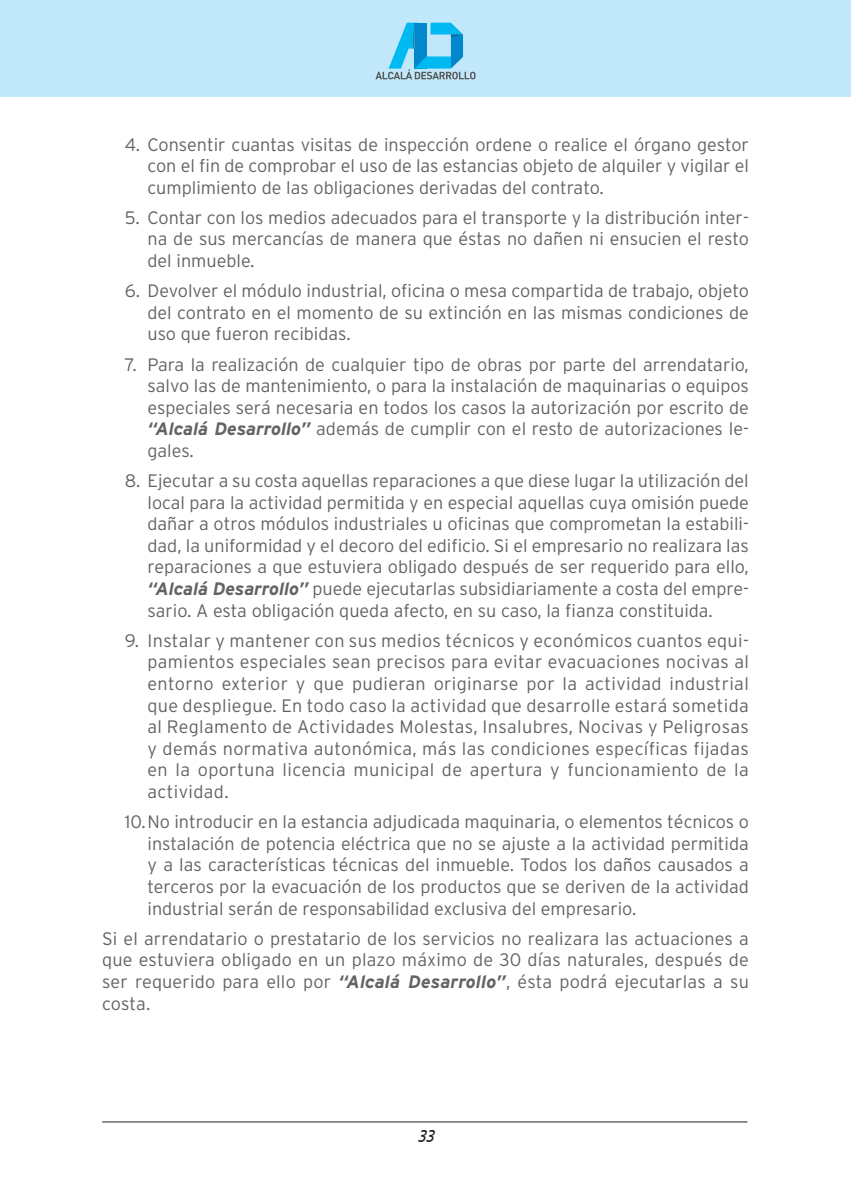
<style>
.page{position:relative;width:851px;height:1191px;background:#fff}
.page>*{position:absolute;margin:0;border:0;box-sizing:border-box;transform-origin:0 0}
.CUERPO_4_-4{font:300 18px/21.6px "Interstate";color:#636366;text-align:justify}
.CUERPO{font:300 18px/21.6px "Interstate";letter-spacing:.01em;color:#636366;text-align:justify}
.t1{font:italic condensed 18px "Frutiger";color:#231f20}
.s1{font-weight:700;font-style:italic}
</style>
<div class="page">
<div style="left:0;top:0;width:850px;height:96px;background:#c1e8fa"></div>
<hr style="left:102px;top:1121px;width:645px;height:1px;background:#231f20">
<svg style="left:375px;top:23px;width:100px;height:56px"></svg>
<p class="CUERPO_4_-4" style="left:147px;top:133px;width:603px;text-indent:-23px">4. Consentir cuantas visitas de inspección ordene o realice el órgano gestor con el fin de comprobar el uso de las estancias objeto de alquiler y vigilar el cumplimiento de las obligaciones derivadas del contrato.</p>
<p class="CUERPO_4_-4" style="left:147px;top:206px;width:602px;text-indent:-23px">5. Contar con los medios adecuados para el transporte y la distribución inter&shy;na de sus mercancías de manera que éstas no dañen ni ensucien el resto del inmueble.</p>
<p class="CUERPO_4_-4" style="left:147px;top:280px;width:602px;text-indent:-23px">6. Devolver el módulo industrial, oficina o mesa compartida de trabajo, objeto del contrato en el momento de su extinción en las mismas condiciones de uso que fueron recibidas.</p>
<p class="CUERPO_4_-4" style="left:147px;top:353px;width:603px;text-indent:-23px">7. Para la realización de cualquier tipo de obras por parte del arrendatario, salvo las de mantenimiento, o para la instalación de maquinarias o equipos especiales será necesaria en todos los casos la autorización por escrito de <span class="s1">“Alcalá Desarrollo”</span> además de cumplir con el resto de autorizaciones le&shy;gales.</p>
<p class="CUERPO_4_-4" style="left:147px;top:470px;width:602px;text-indent:-23px">8. Ejecutar a su costa aquellas reparaciones a que diese lugar la utilización del local para la actividad permitida y en especial aquellas cuya omisión puede dañar a otros módulos industriales u oficinas que comprometan la estabili&shy;dad, la uniformidad y el decoro del edificio. Si el empresario no realizara las reparaciones a que estuviera obligado después de ser requerido para ello, <span class="s1">“Alcalá Desarrollo”</span> puede ejecutarlas subsidiariamente a costa del empre&shy;sario. A esta obligación queda afecto, en su caso, la fianza constituida.</p>
<p class="CUERPO_4_-4" style="left:147px;top:629px;width:602px;text-indent:-23px">9. Instalar y mantener con sus medios técnicos y económicos cuantos equi&shy;pamientos especiales sean precisos para evitar evacuaciones nocivas al entorno exterior y que pudieran originarse por la actividad industrial que despliegue. En todo caso la actividad que desarrolle estará sometida al Reglamento de Actividades Molestas, Insalubres, Nocivas y Peligrosas y demás normativa autonómica, más las condiciones específicas fijadas en la oportuna licencia municipal de apertura y funcionamiento de la actividad.</p>
<p class="CUERPO_4_-4" style="left:147px;top:811px;width:603px;text-indent:-23px">10.No introducir en la estancia adjudicada maquinaria, o elementos técnicos o instalación de potencia eléctrica que no se ajuste a la actividad permitida y a las características técnicas del inmueble. Todos los daños causados a terceros por la evacuación de los productos que se deriven de la actividad industrial serán de responsabilidad exclusiva del empresario.</p>
<p class="CUERPO" style="left:102px;top:927px;width:648px">Si el arrendatario o prestatario de los servicios no realizara las actuaciones a que estuviera obligado en un plazo máximo de 30 días naturales, después de ser requerido para ello por <span class="s1">“Alcalá Desarrollo”</span>, ésta podrá ejecutarlas a su costa.</p>
<p class="t1" style="left:417px;top:1125px;width:18px">33</p>
</div>
